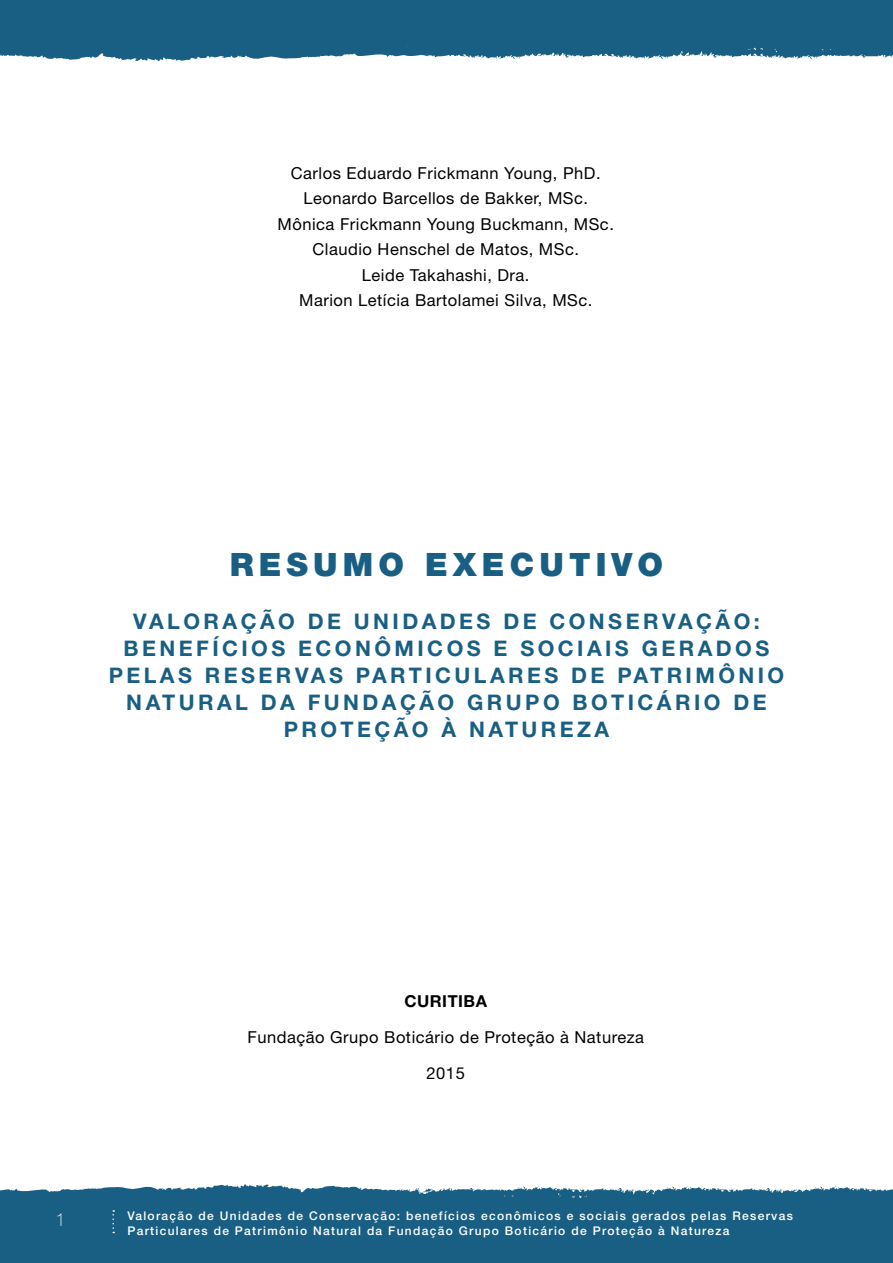
<style>
.page{position:relative;width:893px;height:1263px;background:#fff}
.page>*{position:absolute;margin:0;border:0;box-sizing:border-box;transform-origin:0 0}
.t1{font:900 32.25px "Helvetica Neue LT Std";letter-spacing:.16em;color:#195f83}
.t2{font:700 21.45px "Helvetica Neue LT Std";letter-spacing:.16em;color:#195f83}
.t3{font:100 18px "Helvetica Neue LT Std";color:#fff}
.t4{font:16.5px/25.5px "Helvetica Neue LT Std";letter-spacing:.03em;color:#000;text-align:center}
.t5{font:700 16.5px "Helvetica Neue LT Std";letter-spacing:.03em;color:#000}
.t6{font:500 12px/14.4px "Helvetica Neue LT Std";letter-spacing:.11em;color:#fff}
</style>
<div class="page">
<svg style="left:0;top:1184px;width:893px;height:79px;background:#27698b"></svg>
<svg style="left:112px;top:1210px;width:2px;height:23px"></svg>
<svg style="left:0;top:0;width:893px;height:62px;background:#2c6c8d"></svg>
<p class="t4" style="left:278px;top:160px;width:338px">Carlos Eduardo Frickmann Young, PhD.<br>Leonardo Barcellos de Bakker, MSc.<br>Mônica Frickmann Young Buckmann, MSc.<br>Claudio Henschel de Matos, MSc.<br>Leide Takahashi, Dra.<br>Marion Letícia Bartolamei Silva, MSc.</p>
<h1 class="t1" style="left:230px;top:545px;width:27px">RES</h1>
<h1 class="t1" style="left:313px;top:545px;width:349px">UMO EXECUTIVO</h1>
<h2 class="t2" style="left:133px;top:608px;width:528px">VALORA ÇÃO DE UNI DA DES DE CONSERVA</h2>
<h2 class="t2" style="left:696px;top:608px;width:65px">ÇÃO:</h2>
<h2 class="t2" style="left:124px;top:635px;width:450px">BENEFÍCI OS EC ONÔMIC OS E S OCIAIS</h2>
<h2 class="t2" style="left:642px;top:635px;width:127px">GERA DOS</h2>
<h2 class="t2" style="left:109px;top:662px;width:69px">PELAS</h2>
<h2 class="t2" style="left:205px;top:662px;width:89px">RESERVAS</h2>
<h2 class="t2" style="left:356px;top:662px;width:17px">PARTICU</h2>
<h2 class="t2" style="left:474px;top:662px;width:159px">LAR ES DE PATRI</h2>
<h2 class="t2" style="left:695px;top:662px;width:90px">MÔNI O</h2>
<h2 class="t2" style="left:126px;top:689px;width:19px">NATURA</h2>
<h2 class="t2" style="left:235px;top:689px;width:251px">L DA FU NDA ÇÃO GRU</h2>
<h2 class="t2" style="left:525px;top:689px;width:101px">PO BOTIC</h2>
<h2 class="t2" style="left:657px;top:689px;width:111px">ÁRI O DE</h2>
<h2 class="t2" style="left:284px;top:716px;width:204px">PR OTEÇÃO À NATUR</h2>
<h2 class="t2" style="left:560px;top:716px;width:35px">EZA</h2>
<p class="t3" style="left:56px;top:1209px;width:12px">1</p>
<p class="t5" style="left:404px;top:991px;width:84px">CURITIBA</p>
<p class="t4" style="left:247px;top:1019px;width:398px;line-height:36px">Fundação Grupo Boticário de Proteção à Natureza<br>2015</p>
<p class="t6" style="left:127px;top:1208px;width:667px">Valoração de Unidades de Conservação: benefícios econômicos e sociais gerados pelas Reservas<br>Particulares de Patrimônio Natural da Fundação Grupo Boticário de Proteção à Natureza</p>
</div>
